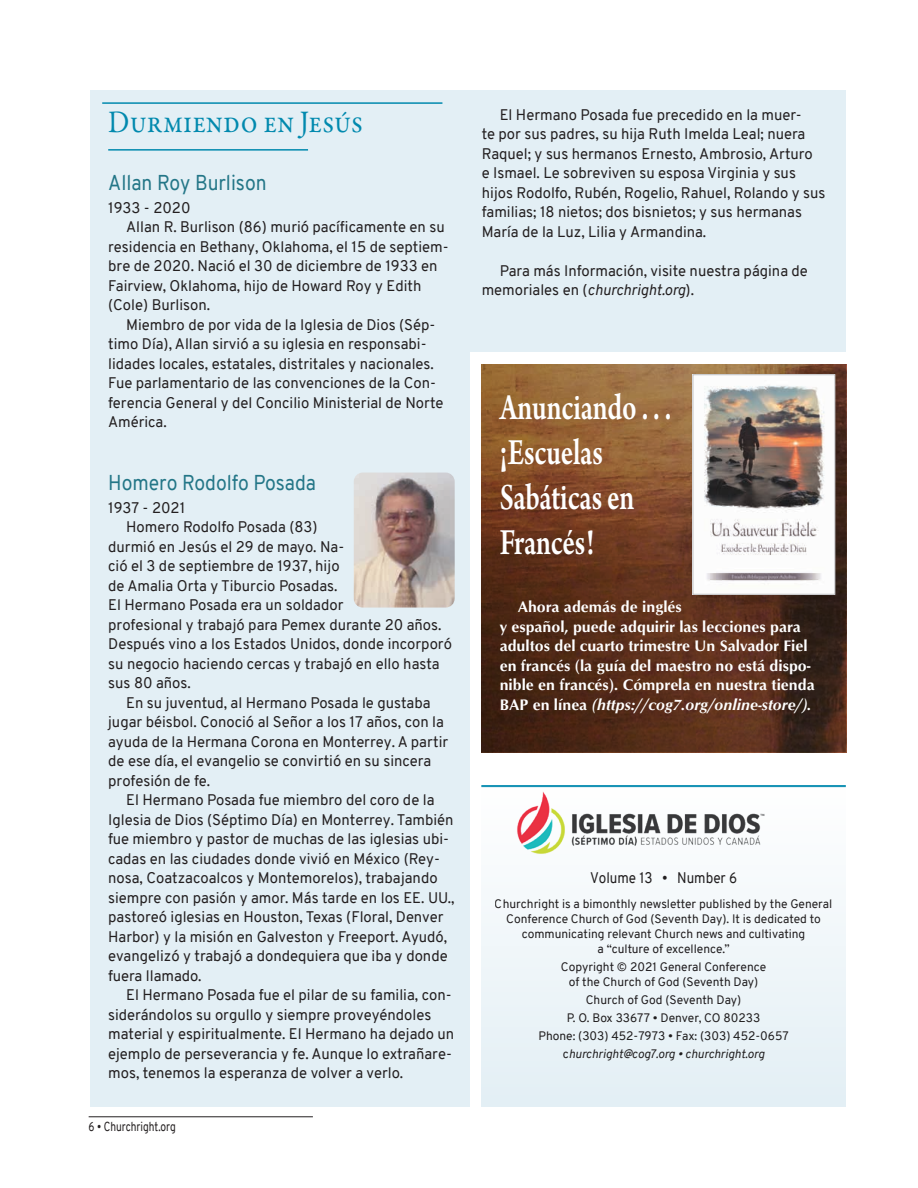
<style>
.page{position:relative;width:918px;height:1188px;background:#fff}
.page>*{position:absolute;margin:0;border:0;box-sizing:border-box;transform-origin:0 0}
.t1{font:600 39px/45px "Arno Pro";letter-spacing:-.005em;color:#fff;scale:.73 1}
.t2{font:31.5px "Garamond Premr Pro";color:#0189ae;scale:.9 1}
.News_Title-CR{font:21px "Overpass";color:#237687;scale:.92 1}
.t3{font:700 15.75px/19.5px "Optimum";color:#fff}
.News-CR{font:15px/19.5px "Overpass";color:#231f20}
.News-CR-2{font:15px "Overpass";color:#231f20;scale:.9 1}
.t4{font:12.75px "Overpass";color:#231f20;scale:.8 1}
.t5{font:12px/15px "Overpass";color:#231f20;text-align:center}
.s1{font-style:italic}
</style>
<div class="page">
<hr style="left:89px;top:1116px;width:224px;height:1px;background:#231f20">
<div style="left:90px;top:90px;width:756px;height:1017px;background:#e3eff5"></div>
<hr style="left:102px;top:102px;width:340px;height:2px;background:#0189ae">
<hr style="left:108px;top:149px;width:200px;height:2px;background:#0189ae">
<div style="left:471px;top:353px;width:383px;height:770px;background:#fff"></div>
<div style="left:481px;top:787px;width:365px;height:320px;background:#eef5f9"></div>
<img style="left:511px;top:787px;width:256px;height:67px">
<hr style="left:481px;top:785px;width:365px;height:1px;background:#0189ae">
<hr style="left:481px;top:786px;width:365px;height:1px;background:#0189ae">
<svg style="left:482px;top:364px;width:364px;height:388px;background:#663b22"></svg>
<img style="left:695px;top:376px;width:138px;height:217px">
<div style="left:693px;top:374px;width:142px;height:221px;border:1px solid #bcbdc0"></div>
<img style="left:354px;top:473px;width:101px;height:135px">
<p class="t2" style="left:108px;top:103px;width:285px">Durmiendo en Jesús</p>
<p class="News_Title-CR" style="left:108px;top:168px;width:174px">Allan Roy Burlison</p>
<p class="News-CR" style="left:108px;top:198px;width:84px">1933 - 2020</p>
<p class="News-CR" style="left:108px;top:217px;width:342px;text-indent:18px">Allan R. Burlison (86) murió pacíficamente en su residencia en Bethany, Oklahoma, el 15 de septiem&shy;bre de 2020. Nació el 30 de diciembre de 1933 en Fairview, Oklahoma, hijo de Howard Roy y Edith (Cole) Burlison.</p>
<p class="News-CR" style="left:108px;top:315px;width:337px;text-indent:18px">Miembro de por vida de la Iglesia de Dios (Sép&shy;timo Día), Allan sirvió a su iglesia en responsabi&shy;lidades locales, estatales, distritales y nacionales.<br>Fue parlamentario de las convenciones de la Con&shy;ferencia General y del Concilio Ministerial de Norte América.</p>
<p class="News_Title-CR" style="left:108px;top:468px;width:227px">Homero Rodolfo Posada</p>
<p class="News-CR" style="left:108px;top:498px;width:79px">1937 - 2021</p>
<p class="News-CR" style="left:108px;top:517px;width:345px;text-indent:18px">Homero Rodolfo Posada (83)<br>durmió en Jesús el 29 de mayo. Na-<br>ció el 3 de septiembre de 1937, hijo<br>de Amalia Orta y Tiburcio Posadas.<br>El Hermano Posada era un soldador<br>profesional y trabajó para Pemex durante 20 años.<br>Después vino a los Estados Unidos, donde incorporó su negocio haciendo cercas y trabajó en ello hasta sus 80 años.</p>
<p class="News-CR" style="left:108px;top:693px;width:342px;text-indent:18px">En su juventud, al Hermano Posada le gustaba jugar béisbol. Conoció al Señor a los 17 años, con la ayuda de la Hermana Corona en Monterrey. A partir de ese día, el evangelio se convirtió en su sincera profesión de fe.</p>
<p class="News-CR" style="left:108px;top:790px;width:348px;text-indent:18px">El Hermano Posada fue miembro del coro de la Iglesia de Dios (Séptimo Día) en Monterrey. También fue miembro y pastor de muchas de las iglesias ubi&shy;cadas en las ciudades donde vivió en México (Rey&shy;nosa, Coatzacoalcos y Montemorelos), trabajando siempre con pasión y amor. Más tarde en los EE. UU., pastoreó iglesias en Houston, Texas (Floral, Denver Harbor) y la misión en Galveston y Freeport. Ayudó, evangelizó y trabajó a dondequiera que iba y donde fuera llamado.</p>
<p class="News-CR" style="left:108px;top:985px;width:348px;text-indent:18px">El Hermano Posada fue el pilar de su familia, con&shy;siderándolos su orgullo y siempre proveyéndoles material y espiritualmente. El Hermano ha dejado un ejemplo de perseverancia y fe. Aunque lo extrañare&shy;mos, tenemos la esperanza de volver a verlo.</p>
<p class="t4" style="left:89px;top:1117px;width:111px">6 • Churchright.org</p>
<p class="News-CR" style="left:482px;top:105px;width:345px;text-indent:18px">El Hermano Posada fue precedido en la muer-<br>te por sus padres, su hija Ruth Imelda Leal; nuera Raquel; y sus hermanos Ernesto, Ambrosio, Arturo<br>e Ismael. Le sobreviven su esposa Virginia y sus hijos Rodolfo, Rubén, Rogelio, Rahuel, Rolando y sus familias; 18 nietos; dos bisnietos; y sus hermanas María de la Luz, Lilia y Armandina.</p>
<p class="News-CR" style="left:482px;top:261px;width:328px;text-indent:18px">Para más Información, visite nuestra página de memoriales en (<span class="s1">churchright.org</span>).</p>
<p class="t1" style="left:500px;top:387px;width:237px">Anunciando . . .</p>
<p class="t1" style="left:500px;top:432px;width:186px">¡Escuelas<br>Sabáticas en<br>Francés!</p>
<p class="t3" style="left:500px;top:597px;width:317px;text-indent:18px">Ahora además de inglés<br>y español, puede adquirir las lecciones para adultos del cuarto trimestre Un Salvador Fiel en francés (la guía del maestro no está dispo&shy;nible en francés). Cómprela en nuestra tienda BAP en línea <span class="s1">(https://cog7.org/online-store/).</span></p>
<p class="News-CR-2" style="left:590px;top:867px;width:165px">Volume 13 • Number 6</p>
<p class="t5" style="left:495px;top:897px;width:339px">Churchright is a bimonthly newsletter published by the General Conference Church of God (Seventh Day). It is dedicated to communicating relevant Church news and cultivating<br>a “culture of excellence.”</p>
<p class="t5" style="left:561px;top:960px;width:207px">Copyright © 2021 General Conference of the Church of God (Seventh Day)</p>
<p class="t5" style="left:538px;top:991px;width:252px;line-height:18px">Church of God (Seventh Day)<br>P. O. Box 33677 • Denver, CO 80233<br>Phone: (303) 452-7973 • Fax: (303) 452-0657 c<span class="s1">hurchright@cog7.org • churchright.org</span></p>
</div>
